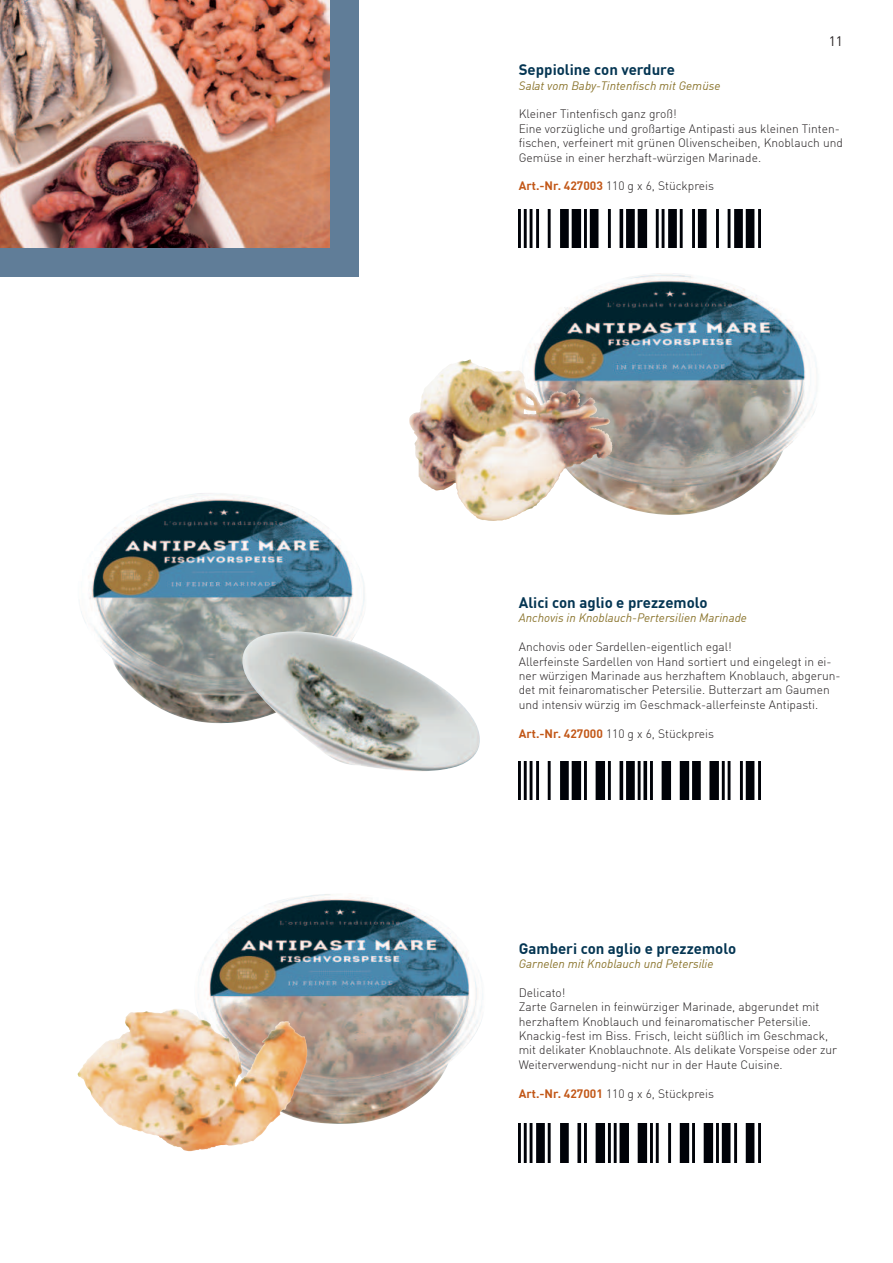
<style>
.page{position:relative;width:893px;height:1263px;background:#fff}
.page>*{position:absolute;margin:0;border:0;box-sizing:border-box;transform-origin:0 0}
.t1{font:700 15px "DIN Offc";color:#043552}
.t2{font:13.5px "DIN Offc";color:#231f20}
.t3{font:300 12px/14.4px "DIN Offc";color:#231f20}
.t4{font:italic 12px "DIN Offc";color:#8b752e}
.s1{font-weight:700;color:#c25717}
</style>
<div class="page">
<div style="left:0;top:0;width:359px;height:277px;background:#607d98"></div>
<img style="left:0;top:0;width:330px;height:248px">
<img style="left:81px;top:493px;width:284px;height:231px">
<img style="left:198px;top:894px;width:285px;height:231px">
<img style="left:534px;top:273px;width:283px;height:242px">
<img style="left:241px;top:631px;width:239px;height:140px">
<img style="left:78px;top:1009px;width:161px;height:143px">
<img style="left:409px;top:360px;width:136px;height:161px">
<img style="left:519px;top:762px;width:241px;height:38px">
<img style="left:519px;top:1124px;width:241px;height:38px">
<img style="left:519px;top:210px;width:241px;height:38px">
<p class="t2" style="left:829px;top:36px;width:16px">11</p>
<p class="t1" style="left:519px;top:61px;width:158px">Seppioline con verdure</p>
<p class="t4" style="left:519px;top:78px;width:203px">Salat vom Baby-Tinten昀椀sch mit Gemüse</p>
<p class="t3" style="left:519px;top:107px;width:326px">Kleiner Tinten昀椀sch ganz groß!<br>Eine vorzügliche und großartige Antipasti aus kleinen Tinten-昀椀schen, verfeinert mit grünen Olivenscheiben, Knoblauch und Gemüse in einer herzhaft-würzigen Marinade.</p>
<p class="t3" style="left:519px;top:179px;width:197px"><span class="s1">Art.-Nr. 427003</span> 110 g x 6, Stückpreis</p>
<p class="t1" style="left:519px;top:594px;width:190px">Alici con aglio e prezzemolo</p>
<p class="t4" style="left:519px;top:614px;width:230px">Anchovis in Knoblauch-Pertersilien Marinade</p>
<p class="t3" style="left:519px;top:640px;width:323px">Anchovis oder Sardellen-eigentlich egal!<br>Allerfeinste Sardellen von Hand sortiert und eingelegt in ei&shy;ner würzigen Marinade aus herzhaftem Knoblauch, abgerun&shy;det mit feinaromatischer Petersilie. Butterzart am Gaumen und intensiv würzig im Geschmack-allerfeinste Antipasti.</p>
<p class="t3" style="left:519px;top:727px;width:197px"><span class="s1">Art.-Nr. 427000</span> 110 g x 6, Stückpreis</p>
<p class="t1" style="left:519px;top:940px;width:219px">Gamberi con aglio e prezzemolo</p>
<p class="t4" style="left:519px;top:959px;width:196px">Garnelen mit Knoblauch und Petersilie</p>
<p class="t3" style="left:519px;top:986px;width:320px">Delicato!<br>Zarte Garnelen in feinwürziger Marinade, abgerundet mit herzhaftem Knoblauch und feinaromatischer Petersilie.<br>Knackig-fest im Biss. Frisch, leicht süßlich im Geschmack, mit delikater Knoblauchnote. Als delikate Vorspeise oder zur Weiterverwendung-nicht nur in der Haute Cuisine.</p>
<p class="t3" style="left:519px;top:1087px;width:197px"><span class="s1">Art.-Nr. 427001</span> 110 g x 6, Stückpreis</p>
</div>
